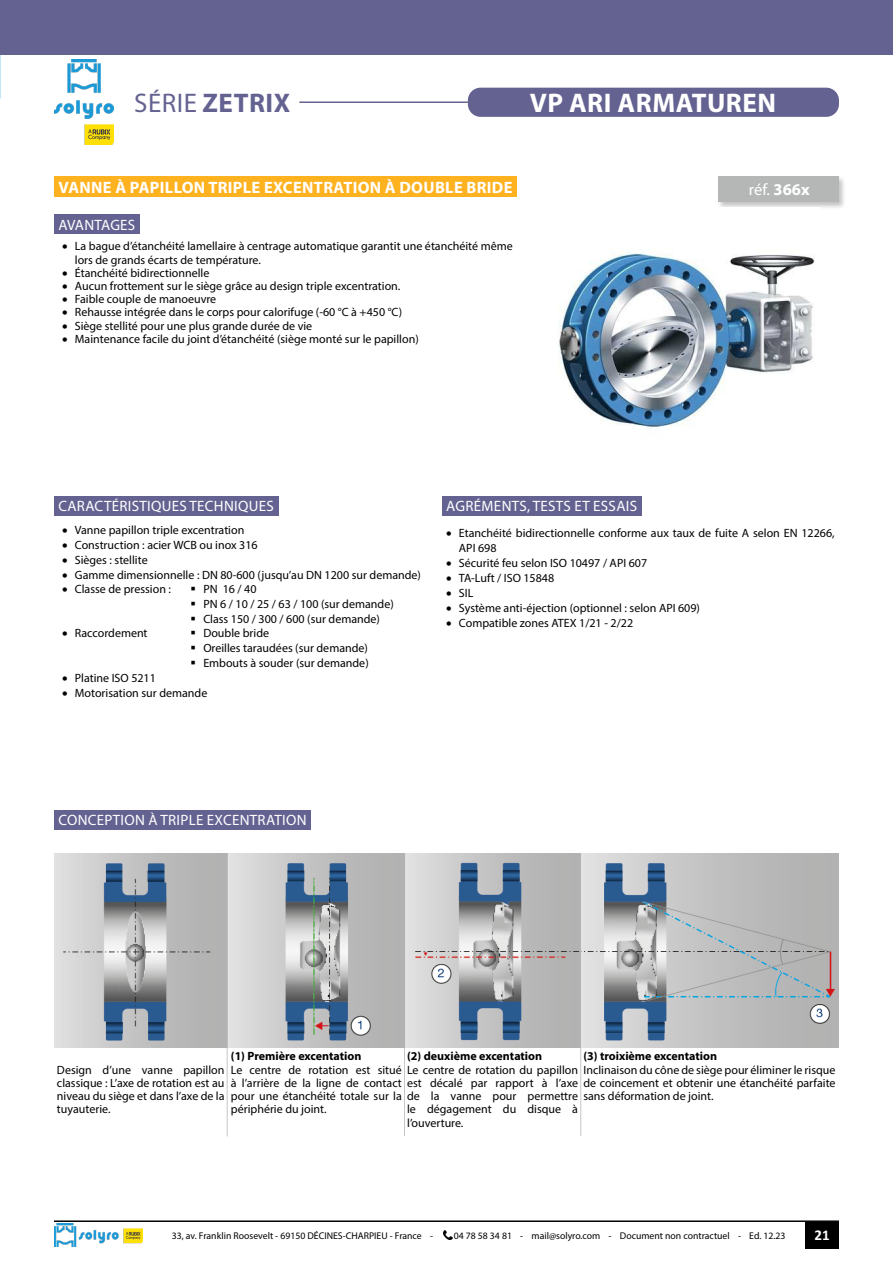
<style>
.page{position:relative;width:893px;height:1263px;background:#fff}
.page>*{position:absolute;margin:0;border:0;box-sizing:border-box;transform-origin:0 0}
.t1{font:700 27px "Myriad Pro";letter-spacing:.02em;color:#fff}
.t2{font:700 27px "Myriad Pro";letter-spacing:.02em;color:#646291}
.t3{font:700 16.5px "Myriad Pro";letter-spacing:.02em;color:#fff}
.t4{font:16.5px "Myriad Pro";color:#fff}
.t5{font:15px "Myriad Pro";letter-spacing:.02em;color:#fff}
.t6{font:700 15px "Calibri";color:#fff}
.t7{font:12px/13.2px "Myriad Pro";color:#000}
.t8{font:700 12px "Myriad Pro";color:#000}
.t9{font:9.75px "Myriad Pro";color:#000}
.s1{font-weight:400}
.s2{font-weight:700}
</style>
<div class="page">
<div style="left:54px;top:176px;width:463px;height:21px;background:#ffb220"></div>
<div style="left:54px;top:496px;width:224px;height:19px;background:#646291"></div>
<div style="left:442px;top:496px;width:199px;height:19px;background:#646291"></div>
<div style="left:54px;top:214px;width:86px;height:20px;background:#646291"></div>
<div style="left:716px;top:175px;width:130px;height:35px;background:#000;opacity:.24"></div>
<div style="left:718px;top:176px;width:121px;height:26px;background:#b5b7b7"></div>
<div style="left:54px;top:810px;width:257px;height:19px;background:#646291"></div>
<img style="left:558px;top:207px;width:262px;height:220px">
<img style="left:54px;top:854px;width:785px;height:193px">
<hr style="left:227px;top:1047px;width:1px;height:89px;background:#c6c6c6">
<hr style="left:404px;top:1047px;width:1px;height:89px;background:#c6c6c6">
<hr style="left:580px;top:1047px;width:1px;height:89px;background:#c6c6c6">
<div style="left:0;top:0;width:893px;height:54px;background:#646291"></div>
<hr style="left:299px;top:101px;width:169px;height:2px;background:#646291">
<div style="left:468px;top:88px;width:371px;height:29px;background:#646291;border-radius:13px"></div>
<img style="left:54px;top:60px;width:60px;height:85px">
<div style="left:805px;top:1222px;width:34px;height:26px;background:#000"></div>
<hr style="left:54px;top:1220px;width:785px;height:2px;background:#000">
<svg style="left:443px;top:1230px;width:10px;height:10px"></svg>
<img style="left:54px;top:1224px;width:88px;height:22px">
<h1 class="t2" style="left:134px;top:86px;width:158px"><span class="s1">SÉRIE</span> ZETRIX</h1>
<h1 class="t1" style="left:530px;top:85px;width:248px">VP ARI ARMATUREN</h1>
<h2 class="t3" style="left:58px;top:177px;width:456px">VANNE À PAPILLON TRIPLE EXCENTRATION À DOUBLE BRIDE</h2>
<p class="t5" style="left:58px;top:215px;width:78px">AVANTAGES</p>
<p class="t7" style="left:75px;top:239px;width:439px;text-indent:-13px">• La bague d’étanchéité lamellaire à centrage automatique garantit une étanchéité même lors de grands écarts de température.</p>
<p class="t7" style="left:62px;top:266px;width:149px">• Étanchéité bidirectionnelle</p>
<p class="t7" style="left:62px;top:279px;width:340px">• Aucun frottement sur le siège grâce au design triple excentration.</p>
<p class="t7" style="left:62px;top:292px;width:156px">• Faible couple de manoeuvre</p>
<p class="t7" style="left:62px;top:305px;width:341px">• Rehausse intégrée dans le corps pour calorifuge (-60 °C à +450 °C)</p>
<p class="t7" style="left:62px;top:319px;width:252px">• Siège stellité pour une plus grande durée de vie</p>
<p class="t7" style="left:62px;top:332px;width:358px">• Maintenance facile du joint d’étanchéité (siège monté sur le papillon)</p>
<h2 class="t4" style="left:749px;top:180px;width:62px">réf. <span class="s2">366x</span></h2>
<p class="t5" style="left:58px;top:497px;width:217px">CARACTÉRISTIQUES TECHNIQUES</p>
<p class="t5" style="left:446px;top:497px;width:192px">AGRÉMENTS, TESTS ET ESSAIS</p>
<p class="t7" style="left:459px;top:526px;width:377px;line-height:15px;text-indent:-13px">• Etanchéité bidirectionnelle conforme aux taux de fuite A selon EN 12266,<br>API 698</p>
<p class="t7" style="left:446px;top:556px;width:203px">• Sécurité feu selon ISO 10497 / API 607</p>
<p class="t7" style="left:446px;top:571px;width:110px">• TA-Luft / ISO 15848</p>
<p class="t7" style="left:446px;top:586px;width:29px">• SIL</p>
<p class="t7" style="left:446px;top:601px;width:255px">• Système anti-éjection (optionnel : selon API 609)</p>
<p class="t7" style="left:446px;top:616px;width:188px">• Compatible zones ATEX 1/21 - 2/22</p>
<p class="t7" style="left:62px;top:523px;width:184px">• Vanne papillon triple excentration</p>
<p class="t7" style="left:62px;top:538px;width:197px">• Construction : acier WCB ou inox 316</p>
<p class="t7" style="left:62px;top:553px;width:87px">• Sièges : stellite</p>
<p class="t7" style="left:62px;top:568px;width:360px">• Gamme dimensionnelle : DN 80-600 (jusqu’au DN 1200 sur demande)</p>
<p class="t7" style="left:62px;top:582px;width:110px">• Classe de pression :</p>
<p class="t7" style="left:191px;top:582px;width:67px">▪ PN 16 / 40</p>
<p class="t7" style="left:191px;top:597px;width:205px">▪ PN 6 / 10 / 25 / 63 / 100 (sur demande)</p>
<p class="t7" style="left:191px;top:612px;width:191px">▪ Class 150 / 300 / 600 (sur demande)</p>
<p class="t7" style="left:62px;top:626px;width:87px">• Raccordement</p>
<p class="t7" style="left:191px;top:626px;width:80px">▪ Double bride</p>
<p class="t7" style="left:191px;top:641px;width:179px">▪ Oreilles taraudées (sur demande)</p>
<p class="t7" style="left:191px;top:656px;width:180px">▪ Embouts à souder (sur demande)</p>
<p class="t7" style="left:62px;top:671px;width:95px">• Platine ISO 5211</p>
<p class="t7" style="left:62px;top:686px;width:147px">• Motorisation sur demande</p>
<p class="t5" style="left:58px;top:811px;width:250px">CONCEPTION À TRIPLE EXCENTRATION</p>
<p class="t8" style="left:407px;top:1048px;width:137px">(2) deuxième excentation</p>
<p class="t8" style="left:231px;top:1048px;width:132px">(1) Première excentation</p>
<p class="t7" style="left:231px;top:1063px;width:606px">Le centre de rotation est situé Le centre de rotation du papillon Inclinaison du cône de siège pour éliminer le risque à l’arrière de la ligne de contact est décalé par rapport à l’axe de coincement et obtenir une étanchéité parfaite pour une étanchéité totale sur la de la vanne pour permettre sans déformation de joint.<br>périphérie du joint.</p>
<p class="t8" style="left:583px;top:1048px;width:135px">(3) troixième excentation</p>
<p class="t7" style="left:57px;top:1063px;width:169px;text-align:justify">Design d’une vanne papillon classique : L’axe de rotation est au niveau du siège et dans l’axe de la tuyauterie.</p>
<p class="t7" style="left:407px;top:1102px;width:172px">le dégagement du disque à l’ouverture.</p>
<p class="t9" style="left:172px;top:1229px;width:263px">33, av. Franklin Roosevelt - 69150 DÉCINES-CHARPIEU - France -</p>
<p class="t9" style="left:454px;top:1229px;width:333px">04 78 58 34 81 - mail@solyro.com - Document non contractuel - Ed. 12.23</p>
<p class="t6" style="left:815px;top:1224px;width:17px">21</p>
</div>
